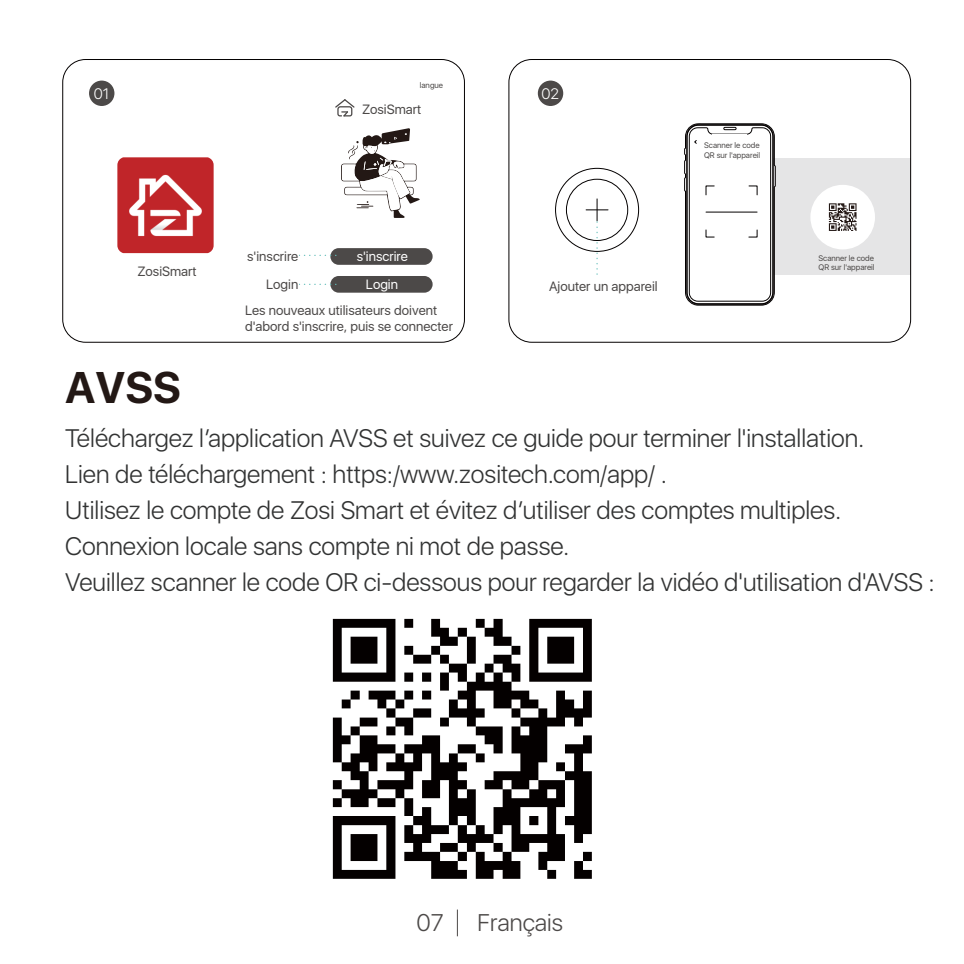
<style>
.page{position:relative;width:964px;height:964px;background:#fff}
.page>*{position:absolute;margin:0;border:0;box-sizing:border-box;transform-origin:0 0}
.t1{font:700 44px "SFUI Display";color:#231815}
.t2{font:300 25.2px/36px "SFUI Display";color:#323333}
.t3{font:300 24px "SFUI Display";color:#4c4948}
.t4{font:300 15.2px "SFUI Display";color:#fff}
.t5{font:13.6px/16px "SFUI Display";color:#4c4948}
.t6{font:13.6px "SFUI Display";color:#fff}
.t7{font:8px/9.6px "SFUI Display";color:#4c4948}
</style>
<div class="page">
<svg style="left:457px;top:909px;width:1px;height:27px"></svg>
<div style="left:773px;top:158px;width:137px;height:117px;background:#e5e5e6"></div>
<div style="left:538px;top:81px;width:25px;height:25px;background:#4c4948;border-radius:50%"></div>
<div style="left:508px;top:59px;width:403px;height:284px;border:1px solid #040000;border-radius:23px"></div>
<div style="left:810px;top:185px;width:65px;height:64px;background:#fff;border-radius:50%"></div>
<svg style="left:829px;top:203px;width:27px;height:28px"></svg>
<svg style="left:684px;top:123px;width:92px;height:183px"></svg>
<div style="left:566px;top:179px;width:62px;height:62px;border:1px solid #040000;border-radius:50%"></div>
<hr style="left:586px;top:209px;width:22px;height:2px;background:#040000">
<hr style="left:596px;top:199px;width:2px;height:22px;background:#040000">
<svg style="left:596px;top:222px;width:2px;height:53px"></svg>
<svg style="left:337px;top:108px;width:15px;height:9px"></svg>
<svg style="left:335px;top:99px;width:10px;height:9px"></svg>
<svg style="left:344px;top:99px;width:11px;height:9px"></svg>
<div style="left:89px;top:81px;width:25px;height:25px;background:#4c4948;border-radius:50%"></div>
<div style="left:62px;top:59px;width:403px;height:284px;border:1px solid #040000;border-radius:23px"></div>
<svg style="left:341px;top:128px;width:79px;height:90px"></svg>
<div style="left:330px;top:248px;width:103px;height:17px;background:#4c4948;border-radius:8px"></div>
<div style="left:330px;top:276px;width:103px;height:17px;background:#4c4948;border-radius:8px"></div>
<svg style="left:299px;top:255px;width:37px;height:1px"></svg>
<svg style="left:299px;top:284px;width:37px;height:1px"></svg>
<img style="left:117px;top:157px;width:97px;height:96px">
<img style="left:332px;top:618px;width:260px;height:261px">
<p class="t4" style="left:94px;top:83px;width:17px">01</p>
<p class="t7" style="left:420px;top:81px;width:25px">langue</p>
<p class="t5" style="left:362px;top:101px;width:61px">ZosiSmart</p>
<p class="t5" style="left:137px;top:263px;width:61px">ZosiSmart</p>
<p class="t5" style="left:247px;top:248px;width:53px">s'inscrire</p>
<p class="t6" style="left:357px;top:245px;width:53px">s'inscrire</p>
<p class="t5" style="left:266px;top:277px;width:34px">Login</p>
<p class="t6" style="left:366px;top:274px;width:34px">Login</p>
<p class="t5" style="left:245px;top:302px;width:209px">Les nouveaux utilisateurs doivent d'abord s'inscrire, puis se connecter</p>
<p class="t4" style="left:541px;top:83px;width:19px">02</p>
<p class="t7" style="left:704px;top:141px;width:58px">Scanner le code<br>QR sur l'appareil</p>
<p class="t5" style="left:549px;top:278px;width:110px">Ajouter un appareil</p>
<p class="t7" style="left:818px;top:253px;width:58px">Scanner le code<br>QR sur l'appareil</p>
<h1 class="t1" style="left:65px;top:362px;width:117px">AVSS</h1>
<p class="t2" style="left:65px;top:422px;width:871px">Téléchargez l’application AVSS et suivez ce guide pour terminer l'installation.<br>Lien de téléchargement : https:/www.zositech.com/app/ .<br>Utilisez le compte de Zosi Smart et évitez d’utiliser des comptes multiples.<br>Connexion locale sans compte ni mot de passe.<br>Veuillez scanner le code OR ci-dessous pour regarder la vidéo d'utilisation d'AVSS :</p>
<p class="t3" style="left:416px;top:907px;width:29px">07</p>
<p class="t3" style="left:478px;top:907px;width:87px">Français</p>
</div>
